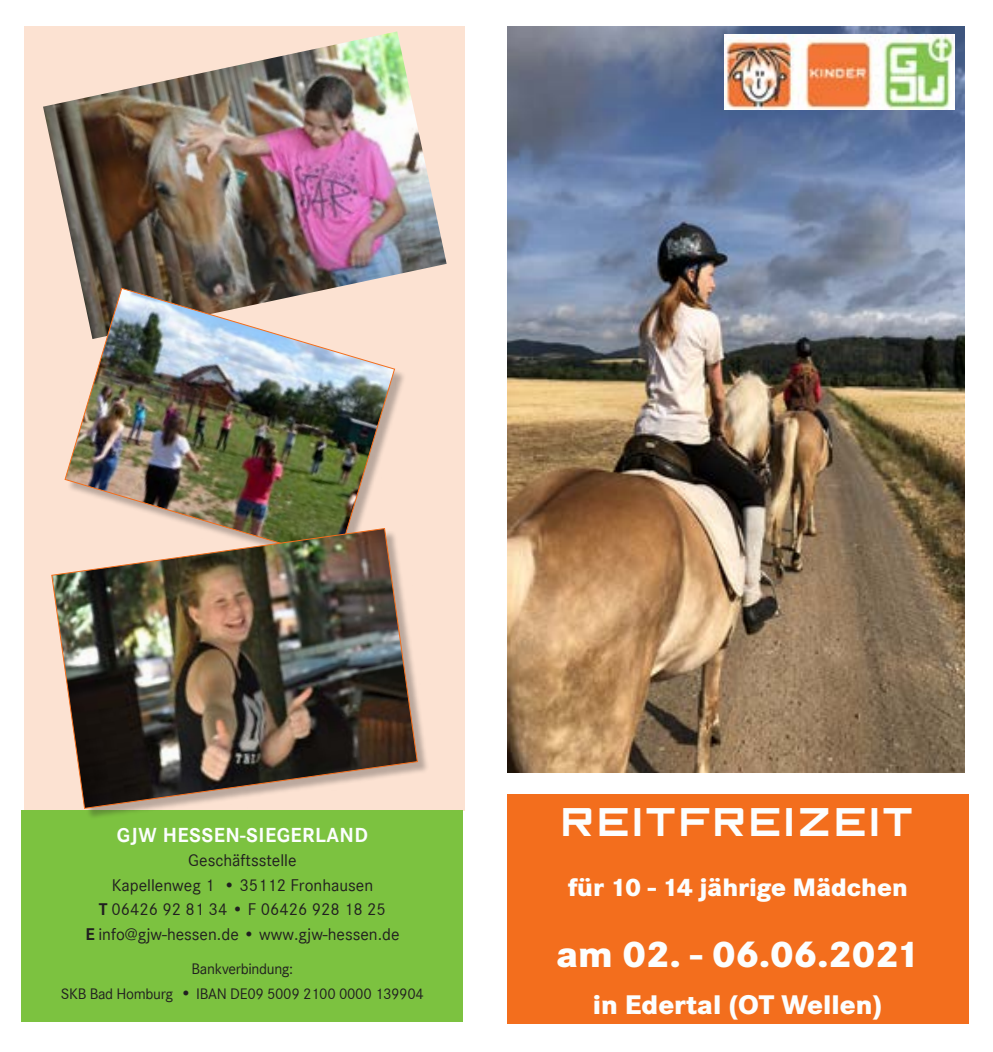
<style>
.page{position:relative;width:993px;height:1052px;background:#fff}
.page>*{position:absolute;margin:0;border:0;box-sizing:border-box;transform-origin:0 0}
.t1{font:42px "Gothic Two One";letter-spacing:-.07em;color:#fcfefe}
.t2{font:800 38.5px "Corporate S";color:#fcfefe}
.t3{font:800 28px "Corporate S";color:#fcfefe}
.t4{font:800 26.25px "Corporate S";color:#fcfefe}
.t5{font:700 21px "Corporate S";letter-spacing:.02em;color:#fcfefe}
.t6{font:17.5px/24.5px "Corporate S";color:#211f20;text-align:center}
.t7{font:15.75px/24.5px "Corporate S";letter-spacing:-.02em;color:#211f20;text-align:center}
.s1{font-weight:700}
.s2{font-size:17.5px}
</style>
<div class="page">
<div style="left:25px;top:26px;width:440px;height:784px;background:#fce2d2"></div>
<div style="left:21px;top:810px;width:442px;height:212px;background:#7cc240"></div>
<div style="left:507px;top:794px;width:460px;height:230px;background:#f36e1d"></div>
<img style="left:507px;top:26px;width:457px;height:747px">
<img style="left:43px;top:31px;width:403px;height:256px">
<div style="left:67px;top:290px;width:340px;height:282px;background:#211f20;opacity:.3"></div>
<img style="left:64px;top:287px;width:331px;height:240px">
<div style="left:54px;top:530px;width:374px;height:289px;background:#211f20;opacity:.3"></div>
<img style="left:51px;top:527px;width:367px;height:282px">
<img style="left:724px;top:35px;width:230px;height:74px">
<p class="t5" style="left:117px;top:820px;width:252px">GJW HESSEN-SIEGERLAND</p>
<p class="t6" style="left:85px;top:847px;width:315px">Geschäftsstelle<br>Kapellenweg 1 • 35112 Fronhausen<br><span class="s1">T</span> 06426 92 81 34 • F 06426 928 18 25<br><span class="s1">E</span> info@gjw-hessen.de • www.gjw-hessen.de</p>
<p class="t7" style="left:61px;top:956px;width:364px">Bankverbindung:<br>SKB Bad Homburg <span class="s2">•</span> IBAN DE09 5009 2100 0000 139904</p>
<h1 class="t1" style="left:557px;top:799px;width:359px">REITFREIZEIT</h1>
<h3 class="t4" style="left:568px;top:871px;width:341px">für 10 - 14 jährige Mädchen</h3>
<h2 class="t2" style="left:556px;top:931px;width:365px">am 02. - 06.06.2021</h2>
<h3 class="t3" style="left:592px;top:988px;width:291px">in Edertal (OT Wellen)</h3>
</div>
